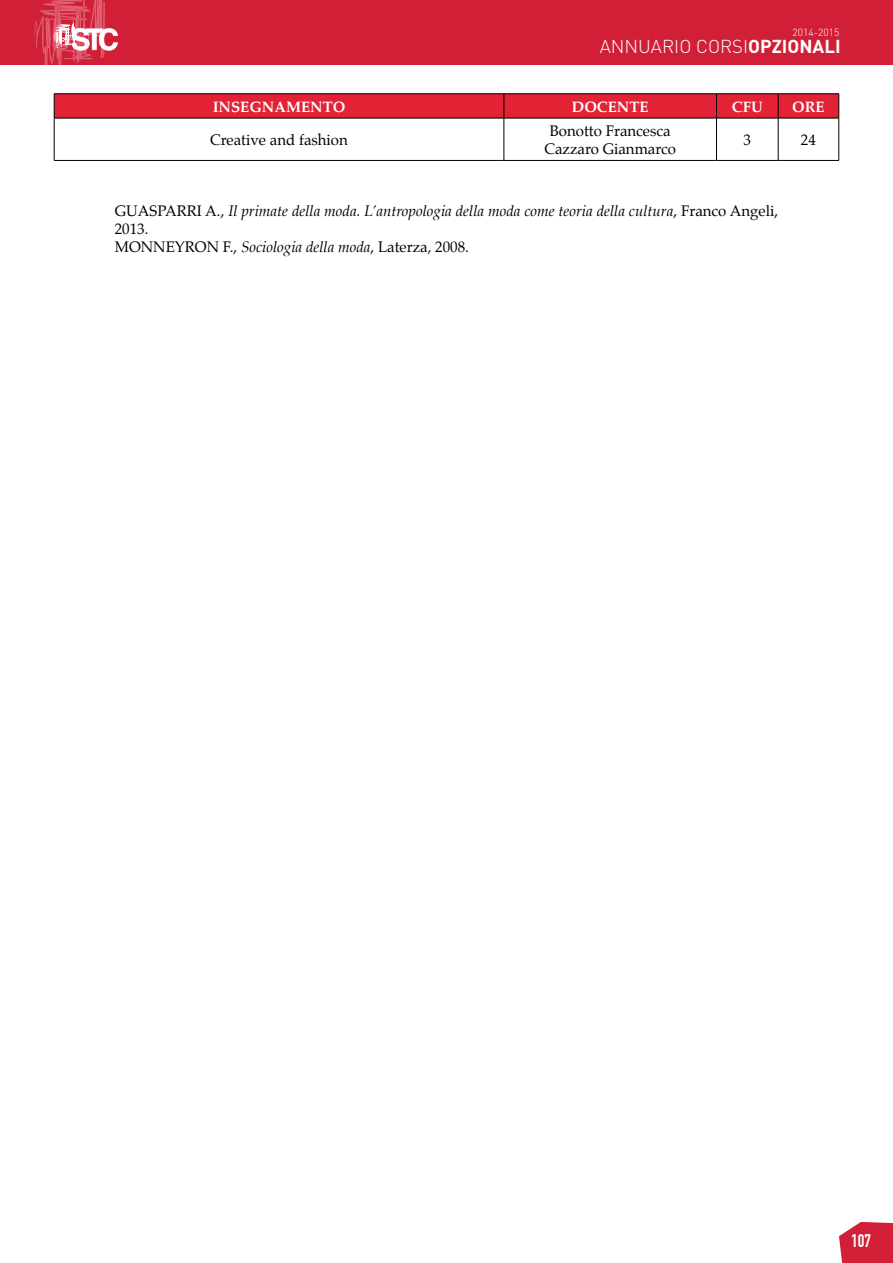
<style>
.page{position:relative;width:893px;height:1263px;background:#fff}
.page>*{position:absolute;margin:0;border:0;box-sizing:border-box;transform-origin:0 0}
.t1{font:300 18.45px "DIN";color:#fff}
.t2{font:700 18.45px "DIN";color:#fff}
.t3{font:700 17.85px "DIN Condensed";color:#fff}
.t4{font:italic 15px/18px "Palatino";color:#000}
.t5{font:15px/18px "Palatino";color:#000;text-align:center}
.t6{font:700 15px "Palatino";color:#fff}
.t7{font:300 10.35px "DIN";color:#fff}
.s1{font-weight:700}
.s2{font-style:normal}
</style>
<div class="page">
<svg style="left:839px;top:1222px;width:54px;height:41px;background:#d5344b"></svg>
<div style="left:0;top:0;width:893px;height:65px;background:#d11f38"></div>
<svg style="left:34px;top:0;width:84px;height:65px"></svg>
<hr style="left:54px;top:93px;width:450px;height:1px;background:#000">
<hr style="left:504px;top:93px;width:212px;height:1px;background:#000">
<hr style="left:716px;top:93px;width:62px;height:1px;background:#000">
<hr style="left:778px;top:93px;width:61px;height:1px;background:#000">
<hr style="left:54px;top:118px;width:450px;height:1px;background:#000">
<hr style="left:504px;top:118px;width:212px;height:1px;background:#000">
<hr style="left:716px;top:118px;width:62px;height:1px;background:#000">
<hr style="left:778px;top:118px;width:61px;height:1px;background:#000">
<svg style="left:54px;top:94px;width:785px;height:24px;background:#db2033"></svg>
<hr style="left:54px;top:118px;width:1px;height:42px;background:#000">
<hr style="left:504px;top:118px;width:1px;height:42px;background:#000">
<hr style="left:716px;top:118px;width:1px;height:42px;background:#000">
<hr style="left:778px;top:118px;width:1px;height:42px;background:#000">
<hr style="left:838px;top:118px;width:1px;height:42px;background:#000">
<hr style="left:54px;top:160px;width:450px;height:1px;background:#000">
<hr style="left:504px;top:160px;width:212px;height:1px;background:#000">
<hr style="left:716px;top:160px;width:62px;height:1px;background:#000">
<hr style="left:778px;top:160px;width:61px;height:1px;background:#000">
<p class="t7" style="left:793px;top:26px;width:49px">2014-2015</p>
<p class="t1" style="left:600px;top:35px;width:194px">ANNUARIO CORSI<span class="s1">OPZIONA</span></p>
<p class="t2" style="left:824px;top:34px;width:15px">LI</p>
<p class="t6" style="left:213px;top:94px;width:134px">INSEGNAMENTO</p>
<p class="t6" style="left:572px;top:94px;width:78px">DOCENTE</p>
<p class="t6" style="left:732px;top:94px;width:32px">CFU</p>
<p class="t6" style="left:792px;top:94px;width:34px">ORE</p>
<p class="t5" style="left:210px;top:131px;width:139px">Creative and fashion</p>
<p class="t5" style="left:544px;top:122px;width:133px">Bonotto Francesca<br>Cazzaro Gianmarco</p>
<p class="t5" style="left:744px;top:131px;width:9px">3</p>
<p class="t5" style="left:801px;top:131px;width:16px">24</p>
<p class="t4" style="left:115px;top:202px;width:665px"><span class="s2">GUASPARRI A.,</span> Il primate della moda. L’antropologia della moda come teoria della cultura<span class="s2">, Franco Angeli,<br>2013.<br>MONNEYRON F.,</span> Sociologia della moda<span class="s2">, Laterza, 2008.</span></p>
<p class="t3" style="left:851px;top:1230px;width:21px">107</p>
</div>
